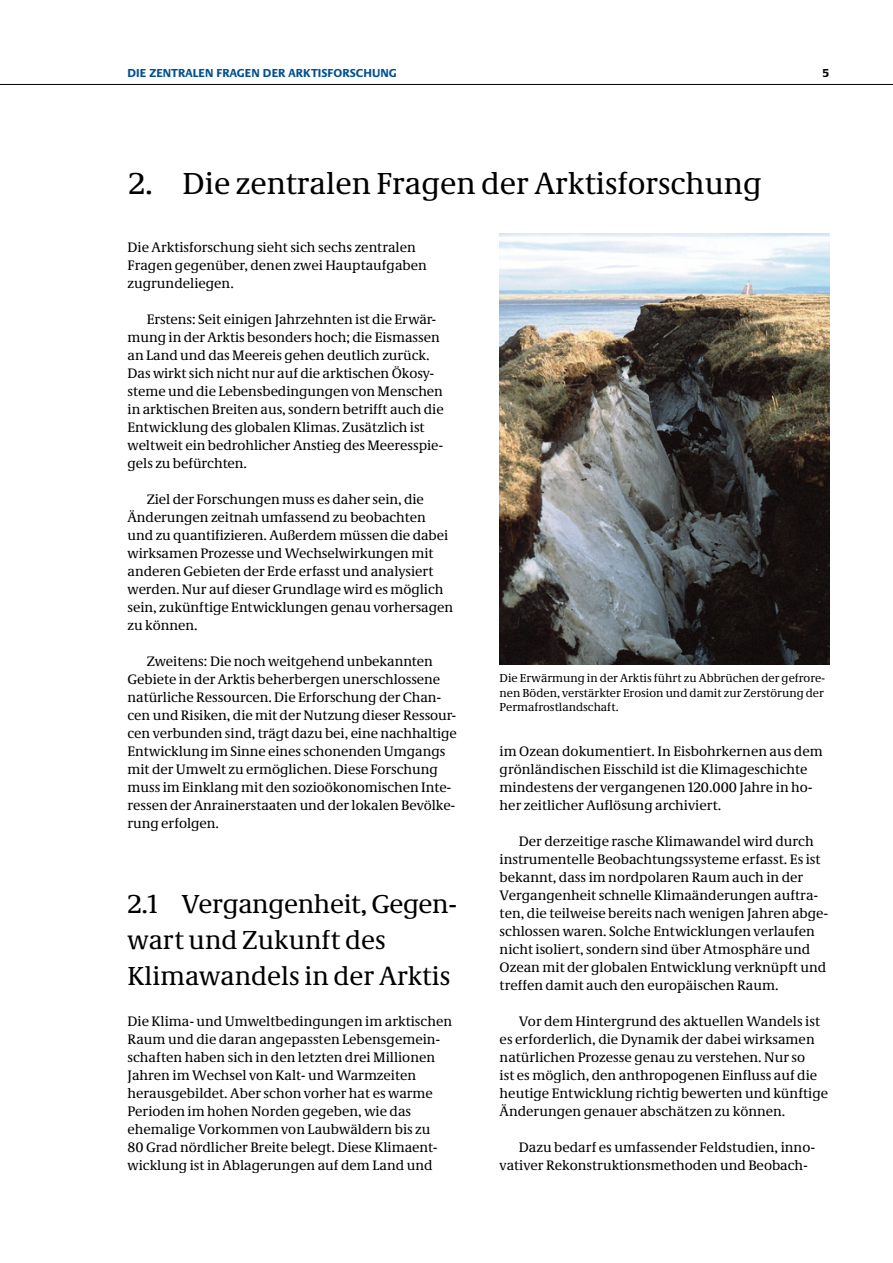
<style>
.page{position:relative;width:893px;height:1263px;background:#fff}
.page>*{position:absolute;margin:0;border:0;box-sizing:border-box;transform-origin:0 0}
.t1{font:31.5px "Neue Demos";color:#000}
.t2{font:27px/36px "Neue Demos";color:#000}
.aragraphSpan{font:14.25px/18px "Neue Demos";color:#000}
.t3{font:12px/14.4px "Neue Demos";color:#000;text-align:justify}
.t4{font:700 12px "Neue Praxis";letter-spacing:.005em;color:#005091}
.t5{font:700 12px "Neue Praxis";color:#000}
</style>
<div class="page">
<hr style="left:0;top:84px;width:893px;height:1px;background:#000">
<img style="left:500px;top:234px;width:329px;height:431px">
<p class="t4" style="left:128px;top:66px;width:271px">DIE ZENTRALEN FRAGEN DER ARKTISFORSCHUNG</p>
<p class="t5" style="left:822px;top:66px;width:8px">5</p>
<h2 class="t1" style="left:129px;top:164px;width:635px">2. Die zentralen Fragen der Arktisforschung</h2>
<p class="aragraphSpan" style="left:128px;top:238px;width:301px">Die Arktisforschung sieht sich sechs zentralen<br>Fragen gegenüber, denen zwei Hauptaufgaben zugrundeliegen.</p>
<p class="aragraphSpan" style="left:128px;top:310px;width:318px;text-indent:19px">Erstens: Seit einigen Jahrzehnten ist die Erwär&shy;mung in der Arktis besonders hoch; die Eismassen an Land und das Meereis gehen deutlich zurück.<br>Das wirkt sich nicht nur auf die arktischen Ökosy&shy;steme und die Lebensbedingungen von Menschen in arktischen Breiten aus, sondern betrifft auch die Entwicklung des globalen Klimas. Zusätzlich ist weltweit ein bedrohlicher Anstieg des Meeresspie&shy;gels zu befürchten.</p>
<p class="aragraphSpan" style="left:128px;top:490px;width:327px;text-indent:19px">Ziel der Forschungen muss es daher sein, die Änderungen zeitnah umfassend zu beobachten und zu quantifizieren. Außerdem müssen die dabei wirksamen Prozesse und Wechselwirkungen mit anderen Gebieten der Erde erfasst und analysiert werden. Nur auf dieser Grundlage wird es möglich sein, zukünftige Entwicklungen genau vorhersagen zu können.</p>
<p class="aragraphSpan" style="left:128px;top:652px;width:331px;text-indent:19px">Zweitens: Die noch weitgehend unbekannten Gebiete in der Arktis beherbergen unerschlossene natürliche Ressourcen. Die Erforschung der Chan&shy;cen und Risiken, die mit der Nutzung dieser Ressour&shy;cen verbunden sind, trägt dazu bei, eine nachhaltige Entwicklung im Sinne eines schonenden Umgangs mit der Umwelt zu ermöglichen. Diese Forschung muss im Einklang mit den sozioökonomischen Inte&shy;ressen der Anrainerstaaten und der lokalen Bevölke&shy;rung erfolgen.</p>
<h3 class="t2" style="left:128px;top:885px;width:331px">2.1 Vergangenheit, Gegen-</h3>
<h3 class="t2" style="left:128px;top:921px;width:324px">wart und Zukunft des<br>Klimawandels in der Arktis</h3>
<p class="aragraphSpan" style="left:128px;top:1012px;width:326px">Die Klima- und Umweltbedingungen im arktischen</p>
<p class="aragraphSpan" style="left:128px;top:1048px;width:309px">schaften haben sich in den letzten drei Millionen Jahren im Wechsel von Kalt- und Warmzeiten herausgebildet. Aber schon vorher hat es warme Perioden im hohen Norden gegeben, wie das ehemalige Vorkommen von Laubwäldern bis zu</p>
<p class="aragraphSpan" style="left:128px;top:1156px;width:306px">wicklung ist in Ablagerungen auf dem Land und</p>
<p class="aragraphSpan" style="left:128px;top:1030px;width:314px">Raum und die daran angepassten Lebensgemein-</p>
<p class="aragraphSpan" style="left:128px;top:1138px;width:311px">80 Grad nördlicher Breite belegt. Diese Klimaent-</p>
<p class="t3" style="left:500px;top:671px;width:327px">Die Erwärmung in der Arktis führt zu Abbrüchen der gefrore&shy;nen Böden, verstärkter Erosion und damit zur Zerstörung der Permafrostlandschaft.</p>
<p class="aragraphSpan" style="left:500px;top:742px;width:325px">im Ozean dokumentiert. In Eisbohrkernen aus dem grönländischen Eisschild ist die Klimageschichte</p>
<p class="aragraphSpan" style="left:500px;top:796px;width:223px">her zeitlicher Auflösung archiviert.</p>
<p class="aragraphSpan" style="left:500px;top:778px;width:314px">mindestens der vergangenen 120.000 Jahre in ho-</p>
<p class="aragraphSpan" style="left:500px;top:832px;width:322px;text-indent:19px">Der derzeitige rasche Klimawandel wird durch instrumentelle Beobachtungssysteme erfasst. Es ist bekannt, dass im nordpolaren Raum auch in der</p>
<p class="aragraphSpan" style="left:500px;top:886px;width:330px">Vergangenheit schnelle Klimaänderungen auftra&shy;ten, die teilweise bereits nach wenigen Jahren abge-</p>
<p class="aragraphSpan" style="left:500px;top:922px;width:328px">schlossen waren. Solche Entwicklungen verlaufen nicht isoliert, sondern sind über Atmosphäre und Ozean mit der globalen Entwicklung verknüpft und treffen damit auch den europäischen Raum.</p>
<p class="aragraphSpan" style="left:500px;top:1012px;width:330px;text-indent:19px">Vor dem Hintergrund des aktuellen Wandels ist es erforderlich, die Dynamik der dabei wirksamen natürlichen Prozesse genau zu verstehen. Nur so<br>ist es möglich, den anthropogenen Einfluss auf die heutige Entwicklung richtig bewerten und künftige Änderungen genauer abschätzen zu können.</p>
<p class="aragraphSpan" style="left:500px;top:1138px;width:317px;text-indent:19px">Dazu bedarf es umfassender Feldstudien, inno&shy;vativer Rekonstruktionsmethoden und Beobach-</p>
</div>
